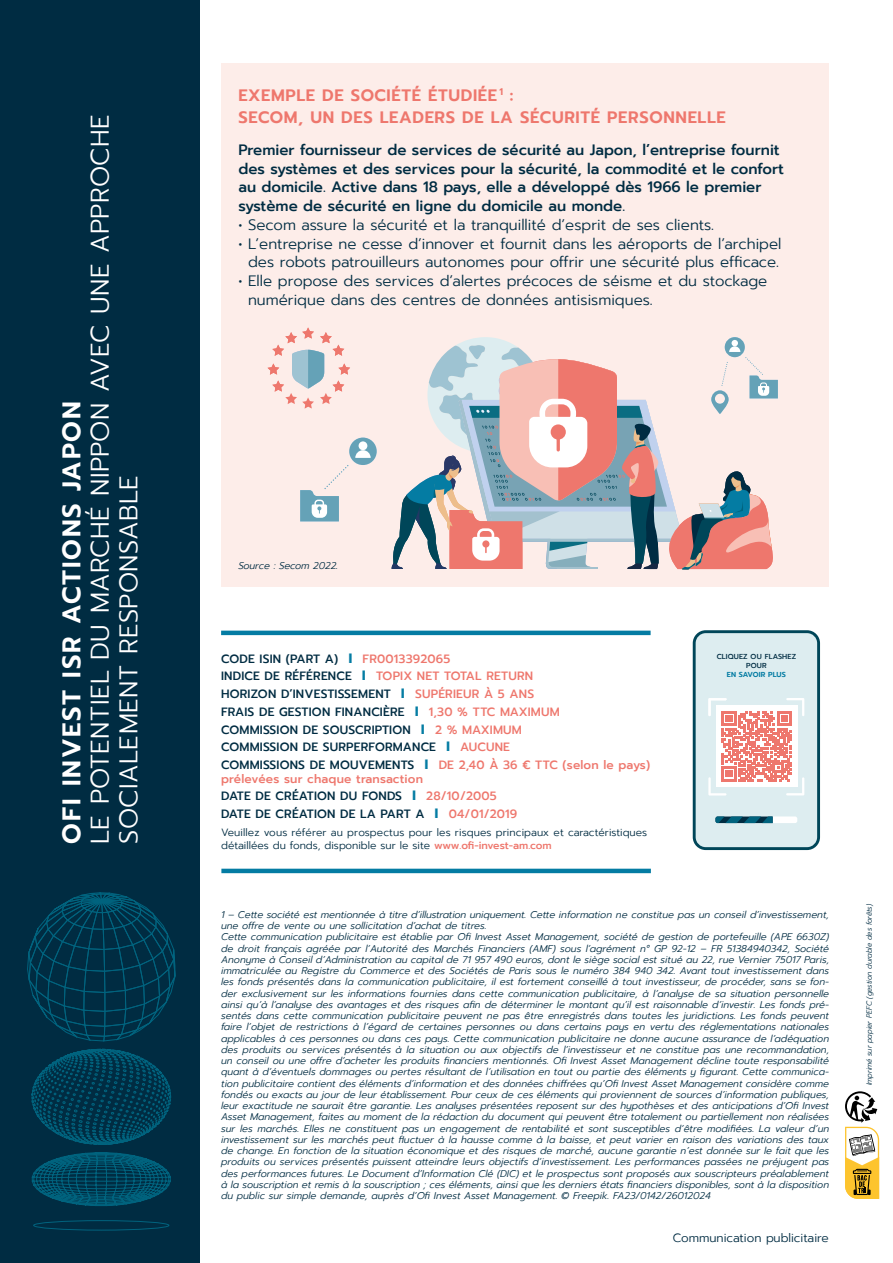
<style>
.page{position:relative;width:893px;height:1263px;background:#fff}
.page>*{position:absolute;margin:0;border:0;box-sizing:border-box;transform-origin:0 0}
.t1{font:300 25.5px/28.5px "Prompt";letter-spacing:.02em;color:#fff}
.t2{font:600 25.5px "Prompt";letter-spacing:.07em;color:#fff}
.t3{font:600 16.5px/22.5px "Prompt";letter-spacing:.04em;color:#ee776d}
.t4{font:300 15px/18.8px "Prompt";color:#002c42;text-align:center}
.t5{font:500 15px/18.8px "Prompt";color:#002c42}
.t6{font:500 12px/17.7px "Prompt";letter-spacing:.015em;color:#002c42}
.t7{font:500 12px/17.7px "Prompt";letter-spacing:.015em;color:#ee776d}
.t8{font:300 12px "Prompt";color:#002c42}
.t9{font:300 10.5px "Prompt";color:#002c42}
.t10{font:italic 300 9.75px/11.2px "Prompt";color:#002c42}
.t11{font:italic 300 7.5px "Prompt";letter-spacing:-.01em;color:#002c42;scale:.95 1}
.t12{font:500 7.2px/9px "Prompt";letter-spacing:.02em;color:#002c42;text-align:center}
.t13{font:600 7.2px "Prompt";letter-spacing:.02em;color:#047ca3}
.s1{font-weight:600;font-size:13.5px;color:#047ca3}
.s2{color:#ee776d}
.s3{color:#002c42}
.s4{font-weight:500;color:#ee776d}
</style>
<div class="page">
<div style="left:221px;top:64px;width:608px;height:523px;background:#fdede9"></div>
<div style="left:0;top:0;width:200px;height:1263px;background:#002c42"></div>
<hr style="left:221px;top:631px;width:430px;height:4px;background:#047ca3">
<hr style="left:221px;top:869px;width:430px;height:4px;background:#047ca3">
<svg style="left:27px;top:892px;width:149px;height:253px"></svg>
<svg style="left:32px;top:1152px;width:139px;height:54px"></svg>
<div style="left:34px;top:1220px;width:135px;height:10px;border:1px solid #00637e;border-radius:50%"></div>
<svg style="left:845px;top:1091px;width:35px;height:108px"></svg>
<div style="left:349px;top:438px;width:28px;height:27px;background:#65a2b7;border-radius:50%"></div>
<div style="left:359px;top:441px;width:8px;height:9px;background:#fff;border-radius:50%"></div>
<svg style="left:355px;top:450px;width:16px;height:8px"></svg>
<svg style="left:300px;top:465px;width:48px;height:56px"></svg>
<svg style="left:391px;top:337px;width:387px;height:233px"></svg>
<svg style="left:268px;top:327px;width:82px;height:82px"></svg>
<svg style="left:693px;top:630px;width:127px;height:220px;background:#d2d2d5"></svg>
<h1 class="t1" style="left:86px;top:843px;width:730px;rotate:-90deg">LE POTENTIEL DU MARCHÉ NIPPON AVEC UNE APPROCHE<br>SOCIALEMENT RESPONSABLE</h1>
<h1 class="t2" style="left:53px;top:843px;width:444px;rotate:-90deg">OFI INVEST ISR ACTIONS JAPON</h1>
<h2 class="t3" style="left:238px;top:84px;width:489px">EXEMPLE DE SOCIÉTÉ ÉTUDIÉE <sup>1</sup> :<br>SECOM, UN DES LEADERS DE LA SÉCURITÉ PERSONNELLE</h2>
<p class="t5" style="left:238px;top:140px;width:547px">Premier fournisseur de services de sécurité au Japon, l’entreprise fournit des systèmes et des services pour la sécurité, la commodité et le confort au domicile. Active dans 18 pays, elle a développé dès 1966 le premier système de sécurité en ligne du domicile au monde.</p>
<h3 class="t4" style="left:238px;top:215px;width:477px">• Secom assure la sécurité et la tranquillité d’esprit de ses clients.</h3>
<h3 class="t4" style="left:238px;top:234px;width:544px">• L’entreprise ne cesse d’innover et fournit dans les aéroports de l’archipel des robots patrouilleurs autonomes pour offrir une sécurité plus efficace.</h3>
<h3 class="t4" style="left:248px;top:272px;width:521px;text-align:left;text-indent:-10px">• Elle propose des services d’alertes précoces de séisme et du stockage numérique dans des centres de données antisismiques.</h3>
<p class="t10" style="left:238px;top:560px;width:101px">Source : Secom 2022.</p>
<p class="t6" style="left:221px;top:650px;width:430px">CODE ISIN (PART A) <span class="s1">I</span> <span class="s2">FR0013392065<br></span>INDICE DE RÉFÉRENCE <span class="s1">I</span> <span class="s2">TOPIX NET TOTAL RETURN<br></span>HORIZON D’INVESTISSEMENT <span class="s1">I</span> <span class="s2">SUPÉRIEUR À 5 ANS<br></span>FRAIS DE GESTION FINANCIÈRE <span class="s1">I</span> <span class="s2">1,30 % TTC MAXIMUM<br></span>COMMISSION DE SOUSCRIPTION <span class="s1">I</span> <span class="s2">2 % MAXIMUM<br></span>COMMISSION DE SURPERFORMANCE <span class="s1">I</span> <span class="s2">AUCUNE<br></span>COMMISSIONS DE MOUVEMENTS <span class="s1">I</span> <span class="s2">DE 2,40 À 36 € TTC (selon le pays)</span></p>
<p class="t7" style="left:221px;top:770px;width:298px">prélevées sur chaque transaction<br><span class="s3">DATE DE CRÉATION DU FONDS</span> <span class="s1">I</span> 28/10/2005<br><span class="s3">DATE DE CRÉATION DE LA PART A</span> <span class="s1">I</span> 04/01/2019</p>
<p class="t9" style="left:221px;top:825px;width:428px">Veuillez vous référer au prospectus pour les risques principaux et caractéristiques</p>
<p class="t9" style="left:221px;top:838px;width:332px">détaillées du fonds, disponible sur le site <span class="s4">www.ofi-invest-am.com</span></p>
<p class="t12" style="left:717px;top:652px;width:81px">CLIQUEZ OU FLASHEZ<br>POUR</p>
<p class="t13" style="left:727px;top:669px;width:61px">EN SAVOIR PLUS</p>
<p class="t10" style="left:221px;top:909px;width:610px">1 – Cette société est mentionnée à titre d’illustration uniquement. Cette information ne constitue pas un conseil d’investissement, une offre de vente ou une sollicitation d’achat de titres.<br>Cette communication publicitaire est établie par Ofi Invest Asset Management, société de gestion de portefeuille (APE 6630Z) de droit français agréée par l’Autorité des Marchés Financiers (AMF) sous l’agrément n° GP 92-12 – FR 51384940342, Société Anonyme à Conseil d’Administration au capital de 71 957 490 euros, dont le siège social est situé au 22, rue Vernier 75017 Paris, immatriculée au Registre du Commerce et des Sociétés de Paris sous le numéro 384 940 342. Avant tout investissement dans les fonds présentés dans la communication publicitaire, il est fortement conseillé à tout investisseur, de procéder, sans se fon&shy;der exclusivement sur les informations fournies dans cette communication publicitaire, à l’analyse de sa situation personnelle ainsi qu’à l’analyse des avantages et des risques afin de déterminer le montant qu’il est raisonnable d’investir. Les fonds pré&shy;sentés dans cette communication publicitaire peuvent ne pas être enregistrés dans toutes les juridictions. Les fonds peuvent faire l’objet de restrictions à l’égard de certaines personnes ou dans certains pays en vertu des réglementations nationales applicables à ces personnes ou dans ces pays. Cette communication publicitaire ne donne aucune assurance de l’adéquation des produits ou services présentés à la situation ou aux objectifs de l’investisseur et ne constitue pas une recommandation, un conseil ou une offre d’acheter les produits financiers mentionnés. Ofi Invest Asset Management décline toute responsabilité quant à d’éventuels dommages ou pertes résultant de l’utilisation en tout ou partie des éléments y figurant. Cette communica&shy;tion publicitaire contient des éléments d’information et des données chiffrées qu’Ofi Invest Asset Management considère comme fondés ou exacts au jour de leur établissement. Pour ceux de ces éléments qui proviennent de sources d’information publiques, leur exactitude ne saurait être garantie. Les analyses présentées reposent sur des hypothèses et des anticipations d’Ofi Invest Asset Management, faites au moment de la rédaction du document qui peuvent être totalement ou partiellement non réalisées sur les marchés. Elles ne constituent pas un engagement de rentabilité et sont susceptibles d’être modifiées. La valeur d’un investissement sur les marchés peut fluctuer à la hausse comme à la baisse, et peut varier en raison des variations des taux de change. En fonction de la situation économique et des risques de marché, aucune garantie n’est donnée sur le fait que les produits ou services présentés puissent atteindre leurs objectifs d’investissement. Les performances passées ne préjugent pas des performances futures. Le Document d’Information Clé (DIC) et le prospectus sont proposés aux souscripteurs préalablement à la souscription et remis à la souscription ; ces éléments, ainsi que les derniers états financiers disponibles, sont à la disposition du public sur simple demande, auprès d’Ofi Invest Asset Management. © Freepik. FA23/0142/26012024</p>
<p class="t8" style="left:673px;top:1229px;width:157px">Communication publicitaire</p>
<p class="t11" style="left:864px;top:1085px;width:193px;rotate:-90deg">Imprimé sur papier PEFC (gestion durable des forêts)</p>
</div>
